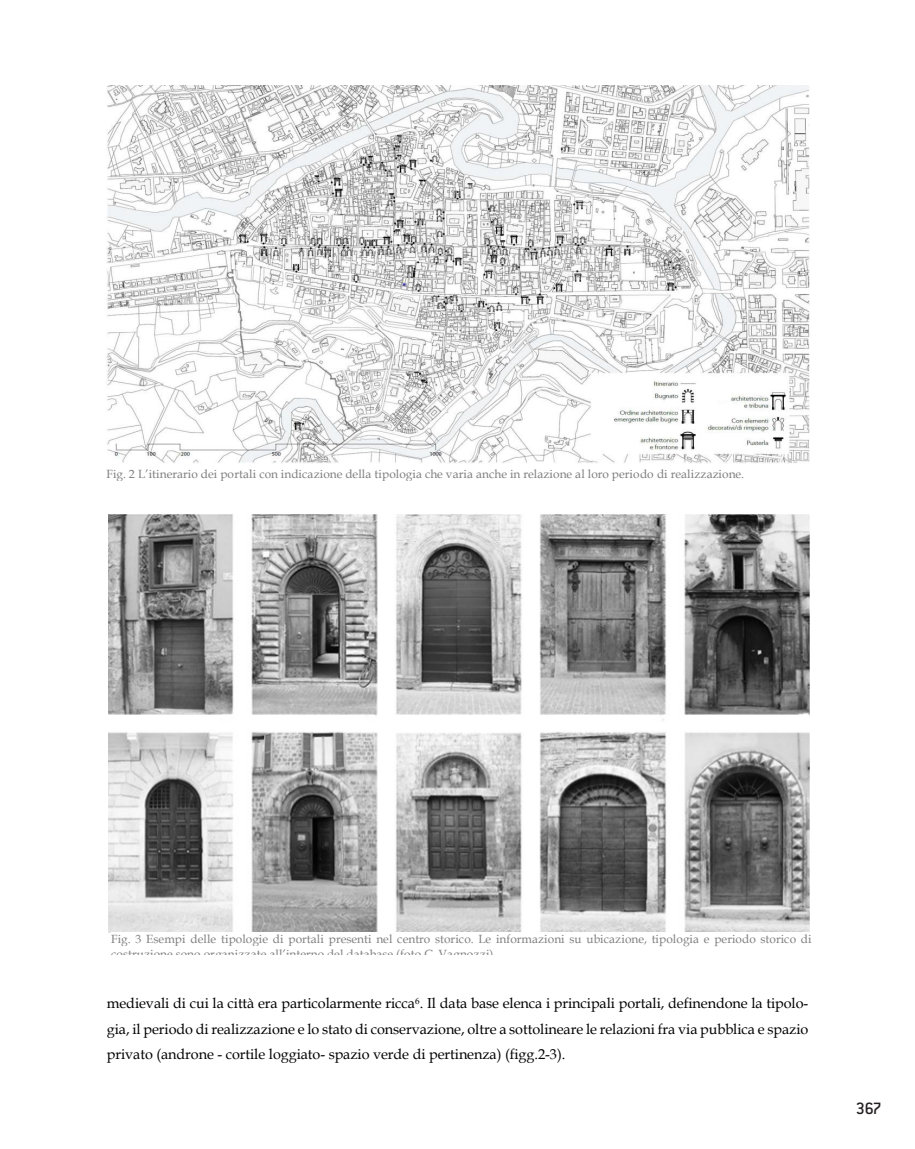
<style>
.page{position:relative;width:915px;height:1149px;background:#fff}
.page>*{position:absolute;margin:0;border:0;box-sizing:border-box;transform-origin:0 0}
.t1{font:500 18px "Conduit ITC";color:#231f20}
.t2{font:14.4px/25.8px "Book Antiqua";letter-spacing:-.005em;color:#000}
.t3{font:11.85px/14.4px "Book Antiqua";letter-spacing:.005em;color:#7f7f7f}
.t4{font:11.85px "Book Antiqua";letter-spacing:.005em;color:#7e7e7e}
</style>
<div class="page">
<img style="left:106px;top:85px;width:703px;height:378px">
<img style="left:109px;top:514px;width:700px;height:417px">
<p class="t4" style="left:106px;top:466px;width:639px">Fig. 2 L’itinerario dei portali con indicazione della tipologia che varia anche in relazione al loro periodo di realizzazione.</p>
<p class="t3" style="left:111px;top:932px;width:701px">Fig. 3 Esempi delle tipologie di portali presenti nel centro storico. Le informazioni su ubicazione, tipologia e periodo storico di costruzione sono organizzate all’interno del database (foto C. Vagnozzi)</p>
<p class="t2" style="left:107px;top:990px;width:702px;text-align:justify">medievali di cui la città era particolarmente ricca<sup>6</sup>. Il data base elenca i principali portali, definendone la tipolo&shy;gia, il periodo di realizzazione e lo stato di conservazione, oltre a sottolineare le relazioni fra via pubblica e spazio privato (androne - cortile loggiato- spazio verde di pertinenza) (figg.2-3).</p>
<p class="t3" style="left:111px;top:932px;width:384px">costruzione sono organizzate all’interno del database (foto C. Vagnozzi)</p>
<p class="t2" style="left:107px;top:992px;width:702px">gia, il periodo di realizzazione e lo stato di conservazione, oltre a sottolineare le relazioni fra via pubblica e spazio privato (androne - cortile loggiato- spazio verde di pertinenza) (figg.2-3).</p>
<p class="t1" style="left:855px;top:1097px;width:27px">367</p>
</div>
